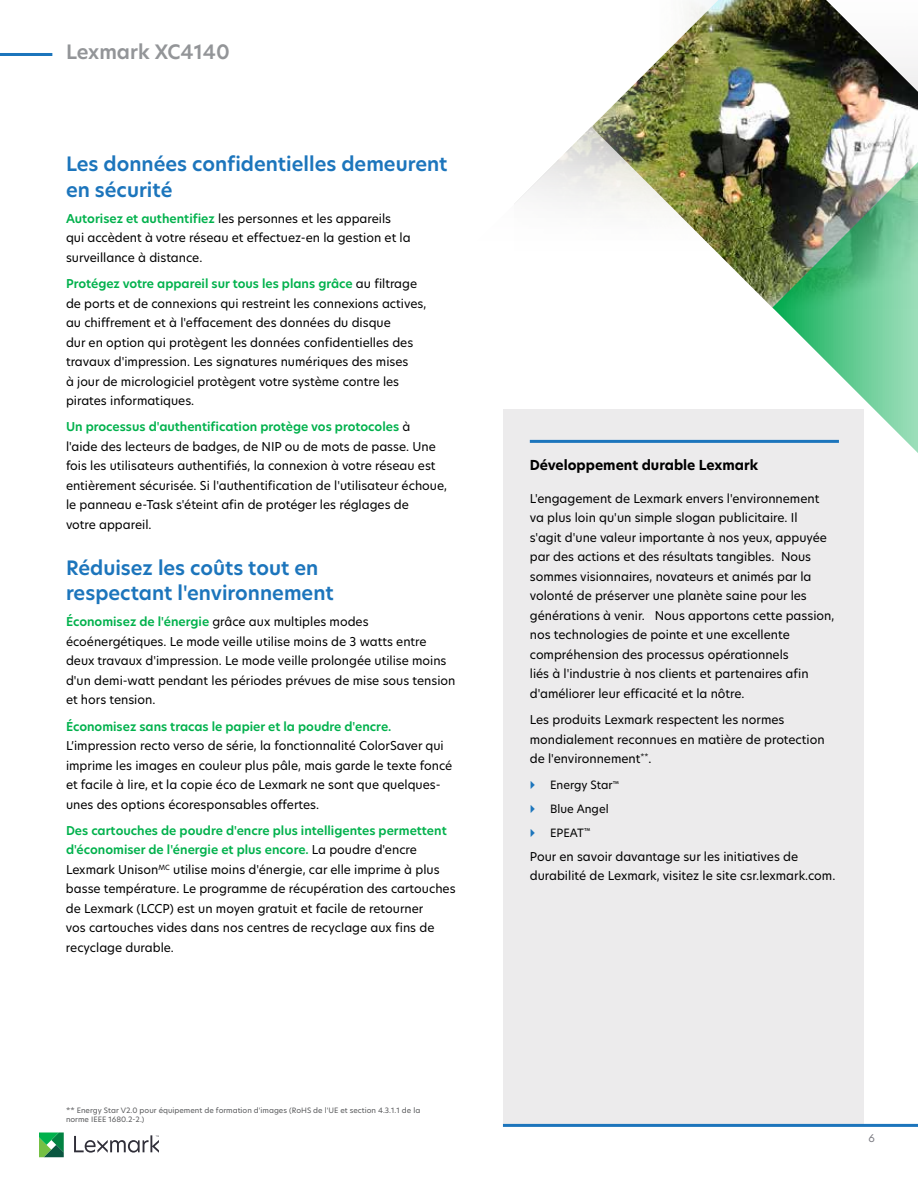
<style>
.page{position:relative;width:918px;height:1188px;background:#fff}
.page>*{position:absolute;margin:0;border:0;box-sizing:border-box;transform-origin:0 0}
.t1{font:600 19.5px/25.5px "TP Hero";color:#1c75bc}
.t2{font:600 19.5px "TP Hero";color:#939598}
.t3{font:700 13.5px "TP Hero";color:#000}
.t4{font:12px/19.5px "TP Hero";color:#000}
.t5{font:600 12px "TP Hero";color:#00b14c}
.t6{font:11.25px/23.9px "TP Hero";color:#000}
.t7{font:10.5px "TP Hero";color:#7e7e85}
.t8{font:7.2px/9px "TP Hero";color:#58595b}
.s1{font-weight:600;color:#00b14c}
</style>
<div class="page">
<img style="left:732px;top:0;width:186px;height:127px">
<img style="left:813px;top:0;width:105px;height:105px">
<img style="left:591px;top:0;width:141px;height:127px">
<img style="left:514px;top:127px;width:404px;height:368px">
<div style="left:503px;top:409px;width:360px;height:715px;background:#ecebec"></div>
<hr style="left:503px;top:1124px;width:415px;height:3px;background:#1c75bc">
<svg style="left:74px;top:1135px;width:85px;height:18px"></svg>
<svg style="left:39px;top:1133px;width:25px;height:24px"></svg>
<hr style="left:0;top:53px;width:52px;height:3px;background:#1c75bc">
<hr style="left:530px;top:440px;width:309px;height:3px;background:#1c75bc">
<h1 class="t2" style="left:66px;top:38px;width:165px">Lexmark XC4140</h1>
<h1 class="t1" style="left:66px;top:151px;width:383px">Les données confidentielles demeurent en sécurité</h1>
<p class="t4" style="left:66px;top:209px;width:346px"><span class="s1">Autorisez et authentifiez</span> les personnes et les appareils qui accèdent à votre réseau et effectuez-en la gestion et la surveillance à distance.</p>
<p class="t4" style="left:66px;top:274px;width:362px"><span class="s1">Protégez votre appareil sur tous les plans grâce</span> au filtrage de ports et de connexions qui restreint les connexions actives, au chiffrement et à l'effacement des données du disque<br>dur en option qui protègent les données confidentielles des travaux d'impression. Les signatures numériques des mises<br>à jour de micrologiciel protègent votre système contre les pirates informatiques.</p>
<p class="t4" style="left:66px;top:417px;width:383px"><span class="s1">Un processus d'authentification protège vos protocoles</span> à<br>l'aide des lecteurs de badges, de NIP ou de mots de passe. Une fois les utilisateurs authentifiés, la connexion à votre réseau est entièrement sécurisée. Si l'authentification de l'utilisateur échoue, le panneau e-Task s'éteint afin de protéger les réglages de<br>votre appareil.</p>
<h1 class="t1" style="left:66px;top:555px;width:269px">Réduisez les coûts tout en respectant l'environnement</h1>
<p class="t4" style="left:66px;top:612px;width:391px"><span class="s1">Économisez de l'énergie</span> grâce aux multiples modes écoénergétiques. Le mode veille utilise moins de 3 watts entre deux travaux d'impression. Le mode veille prolongée utilise moins d'un demi-watt pendant les périodes prévues de mise sous tension et hors tension.</p>
<p class="t5" style="left:66px;top:718px;width:327px">Économisez sans tracas le papier et la poudre d'encre.</p>
<p class="t4" style="left:66px;top:736px;width:388px">L’impression recto verso de série, la fonctionnalité ColorSaver qui imprime les images en couleur plus pâle, mais garde le texte foncé et facile à lire, et la copie éco de Lexmark ne sont que quelques&shy;unes des options écoresponsables offertes.</p>
<p class="t4" style="left:66px;top:821px;width:391px"><span class="s1">Des cartouches de poudre d'encre plus intelligentes permettent d'économiser de l'énergie et plus encore.</span> La poudre d'encre Lexmark Unison<sup>MC</sup> utilise moins d'énergie, car elle imprime à plus basse température. Le programme de récupération des cartouches de Lexmark (LCCP) est un moyen gratuit et facile de retourner<br>vos cartouches vides dans nos centres de recyclage aux fins de recyclage durable.</p>
<p class="t8" style="left:66px;top:1106px;width:356px">** Energy Star V2.0 pour équipement de formation d'images (RoHS de l'UE et section 4.3.1.1 de la norme IEEE 1680.2-2.)</p>
<p class="t3" style="left:530px;top:456px;width:230px">Développement durable Lexmark</p>
<p class="t4" style="left:530px;top:489px;width:306px">L'engagement de Lexmark envers l'environnement va plus loin qu'un simple slogan publicitaire. Il<br>s'agit d'une valeur importante à nos yeux, appuyée par des actions et des résultats tangibles. Nous sommes visionnaires, novateurs et animés par la volonté de préserver une planète saine pour les générations à venir. Nous apportons cette passion, nos technologies de pointe et une excellente compréhension des processus opérationnels<br>liés à l'industrie à nos clients et partenaires afin d'améliorer leur efficacité et la nôtre.</p>
<p class="t4" style="left:530px;top:710px;width:296px">Les produits Lexmark respectent les normes mondialement reconnues en matière de protection de l'environnement<sup>**</sup>.</p>
<p class="t6" style="left:550px;top:773px;width:71px">Energy Star<sup>™<br></sup>Blue Angel<br>EPEAT<sup>™</sup></p>
<p class="t4" style="left:530px;top:846px;width:307px">Pour en savoir davantage sur les initiatives de durabilité de Lexmark, visitez le site csr.lexmark.com.</p>
<p class="t7" style="left:868px;top:1131px;width:8px">6</p>
</div>
